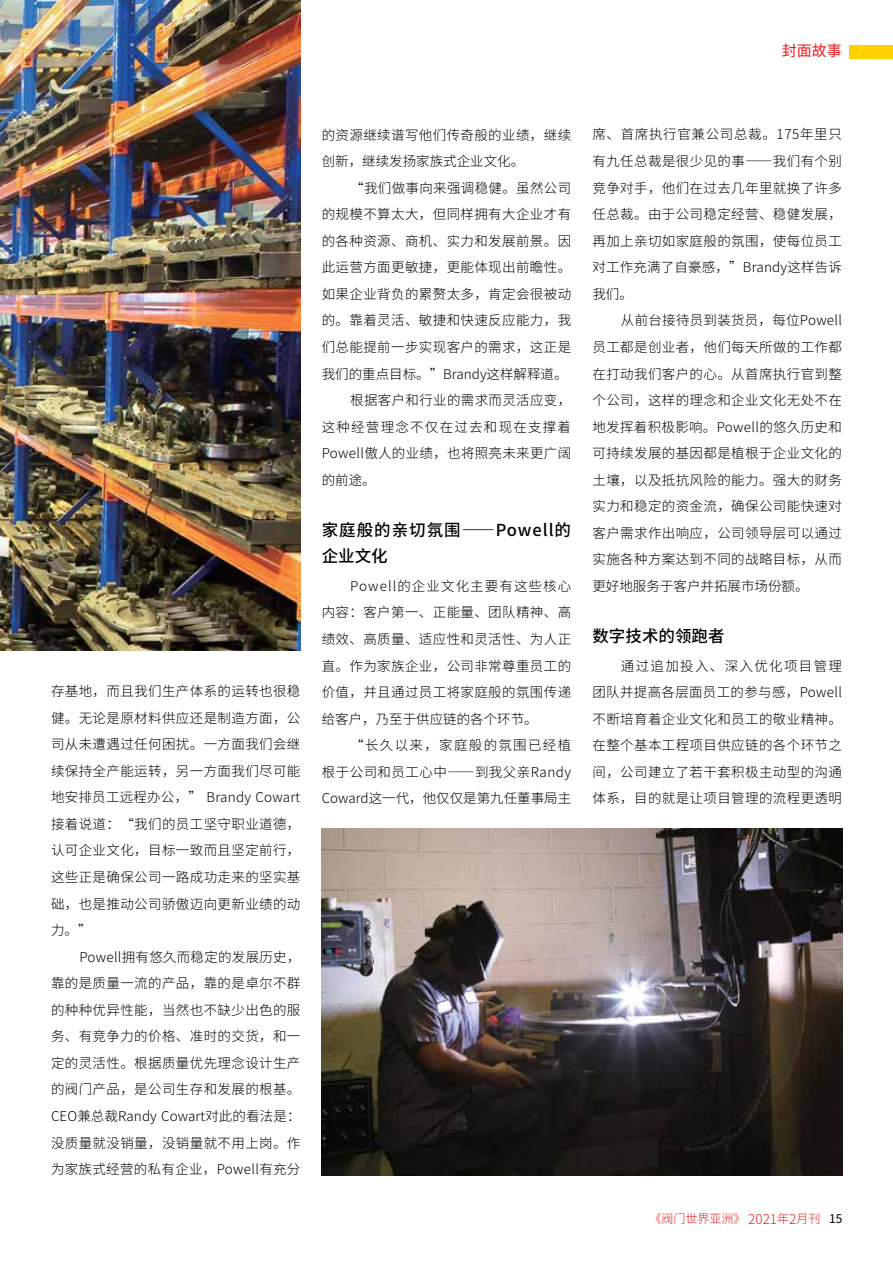
<style>
.page{position:relative;width:893px;height:1263px;background:#fff}
.page>*{position:absolute;margin:0;border:0;box-sizing:border-box;transform-origin:0 0}
.t1{font:500 16.5px/26.5px "Source Han Sans CN";letter-spacing:.055em;color:#000}
.t2{font:500 16.5px "Source Han Sans CN";color:#000}
.t3{font:15px "Source Han Sans CN";color:#ed1c23}
.t4{font:300 13.5px/26.5px "Source Han Sans CN";letter-spacing:.03em;color:#000;text-align:justify}
.t5{font:300 13.5px "Source Han Sans CN";color:#000}
.t6{font:300 13.5px "Source Han Sans CN";letter-spacing:.005em;color:#000}
.t7{font:300 13.5px "Source Han Sans CN";letter-spacing:.05em;color:#000}
.t8{font:300 13.5px "Source Han Sans CN";letter-spacing:.08em;color:#000}
.t9{font:300 13.5px "Source Han Sans CN";letter-spacing:.09em;color:#000}
.t10{font:300 13.5px "Source Han Sans CN";letter-spacing:.1em;color:#000}
.t11{font:300 12px "Source Han Sans CN";color:#ed1c23}
.s1{font-size:13.5px}
.s2{font-weight:400;color:#000}
</style>
<div class="page">
<img style="left:0;top:0;width:300px;height:651px">
<div style="left:849px;top:45px;width:44px;height:14px;background:#ffd200"></div>
<img style="left:322px;top:829px;width:521px;height:347px">
<p class="t3" style="left:782px;top:43px;width:61px">封面故事</p>
<p class="t4" style="left:51px;top:678px;width:251px">存基地，而且我们生产体系的运转也很稳</p>
<p class="t4" style="left:51px;top:705px;width:251px">健。无论是原材料供应还是制造方面，公</p>
<p class="t4" style="left:51px;top:731px;width:251px">司从未遭遇过任何困扰。一方面我们会继</p>
<p class="t4" style="left:51px;top:758px;width:251px">续保持全产能运转，另一方面我们尽可能</p>
<p class="t4" style="left:51px;top:784px;width:251px">地安排员工远程办公，” Brandy Cowart</p>
<p class="t4" style="left:51px;top:811px;width:251px">接着说道：“我们的员工坚守职业道德，</p>
<p class="t4" style="left:51px;top:837px;width:251px">认可企业文化，目标一致而且坚定前行，</p>
<p class="t4" style="left:51px;top:864px;width:251px">这些正是确保公司一路成功走来的坚实基</p>
<p class="t4" style="left:51px;top:890px;width:251px">础，也是推动公司骄傲迈向更新业绩的动</p>
<p class="t4" style="left:51px;top:917px;width:42px">力。”</p>
<p class="t4" style="left:80px;top:944px;width:222px">Powell拥有悠久而稳定的发展历史，</p>
<p class="t4" style="left:51px;top:970px;width:251px">靠的是质量一流的产品，靠的是卓尔不群</p>
<p class="t4" style="left:51px;top:997px;width:251px">的种种优异性能，当然也不缺少出色的服</p>
<p class="t4" style="left:51px;top:1023px;width:251px">务、有竞争力的价格、准时的交货，和一</p>
<p class="t4" style="left:51px;top:1050px;width:251px">定的灵活性。根据质量优先理念设计生产</p>
<p class="t4" style="left:51px;top:1076px;width:251px">的阀门产品，是公司生存和发展的根基。</p>
<p class="t6" style="left:51px;top:1108px;width:251px">CEO兼总裁Randy Cowart对此的看法是：</p>
<p class="t4" style="left:51px;top:1129px;width:251px">没质量就没销量，没销量就不用上岗。作</p>
<p class="t4" style="left:51px;top:1156px;width:251px">为家族式经营的私有企业，Powell有充分</p>
<p class="t4" style="left:322px;top:122px;width:251px">的资源继续谱写他们传奇般的业绩，继续</p>
<p class="t5" style="left:322px;top:154px;width:204px">创新，继续发扬家族式企业文化。</p>
<p class="t4" style="left:350px;top:175px;width:222px">“我们做事向来强调稳健。虽然公司</p>
<p class="t4" style="left:322px;top:201px;width:251px">的规模不算太大，但同样拥有大企业才有</p>
<p class="t4" style="left:322px;top:228px;width:251px">的各种资源、商机、实力和发展前景。因</p>
<p class="t4" style="left:322px;top:254px;width:251px">此运营方面更敏捷，更能体现出前瞻性。</p>
<p class="t4" style="left:322px;top:281px;width:251px">如果企业背负的累赘太多，肯定会很被动</p>
<p class="t4" style="left:322px;top:307px;width:251px">的。靠着灵活、敏捷和快速反应能力，我</p>
<p class="t4" style="left:322px;top:334px;width:251px">们总能提前一步实现客户的需求，这正是</p>
<p class="t5" style="left:322px;top:366px;width:247px">我们的重点目标。”Brandy这样解释道。</p>
<p class="t4" style="left:350px;top:387px;width:222px">根据客户和行业的需求而灵活应变，</p>
<p class="t9" style="left:322px;top:419px;width:251px">这种经营理念不仅在过去和现在支撑着</p>
<p class="t4" style="left:322px;top:440px;width:251px">Powell傲人的业绩，也将照亮未来更广阔</p>
<p class="t4" style="left:322px;top:467px;width:55px">的前途。</p>
<p class="t1" style="left:322px;top:517px;width:251px">家庭般的亲切氛围——Powell的企业文化</p>
<p class="t8" style="left:350px;top:578px;width:222px">Powell的企业文化主要有这些核心</p>
<p class="t4" style="left:322px;top:599px;width:251px">内容：客户第一、正能量、团队精神、高</p>
<p class="t4" style="left:322px;top:626px;width:251px">绩效、高质量、适应性和灵活性、为人正</p>
<p class="t4" style="left:322px;top:653px;width:251px">直。作为家族企业，公司非常尊重员工的</p>
<p class="t4" style="left:322px;top:679px;width:251px">价值，并且通过员工将家庭般的氛围传递</p>
<p class="t5" style="left:322px;top:711px;width:217px">给客户，乃至于供应链的各个环节。</p>
<p class="t10" style="left:350px;top:738px;width:223px">“长久以来，家庭般的氛围已经植</p>
<p class="t4" style="left:322px;top:759px;width:251px">根于公司和员工心中——到我父亲Randy</p>
<p class="t5" style="left:322px;top:791px;width:251px">Coward这一代，他仅仅是第九任董事局主</p>
<p class="t7" style="left:592px;top:127px;width:251px">席、首席执行官兼公司总裁。175年里只</p>
<p class="t4" style="left:592px;top:148px;width:251px">有九任总裁是很少见的事——我们有个别</p>
<p class="t4" style="left:592px;top:175px;width:251px">竞争对手，他们在过去几年里就换了许多</p>
<p class="t4" style="left:592px;top:201px;width:251px">任总裁。由于公司稳定经营、稳健发展，</p>
<p class="t4" style="left:592px;top:228px;width:251px">再加上亲切如家庭般的氛围，使每位员工</p>
<p class="t4" style="left:592px;top:254px;width:251px">对工作充满了自豪感，”Brandy这样告诉</p>
<p class="t4" style="left:592px;top:281px;width:42px">我们。</p>
<p class="t4" style="left:621px;top:307px;width:222px">从前台接待员到装货员，每位Powell</p>
<p class="t4" style="left:592px;top:334px;width:251px">员工都是创业者，他们每天所做的工作都</p>
<p class="t4" style="left:592px;top:361px;width:251px">在打动我们客户的心。从首席执行官到整</p>
<p class="t4" style="left:592px;top:387px;width:251px">个公司，这样的理念和企业文化无处不在</p>
<p class="t4" style="left:592px;top:414px;width:251px">地发挥着积极影响。Powell的悠久历史和</p>
<p class="t4" style="left:592px;top:440px;width:251px">可持续发展的基因都是植根于企业文化的</p>
<p class="t4" style="left:592px;top:467px;width:251px">土壤，以及抵抗风险的能力。强大的财务</p>
<p class="t4" style="left:592px;top:493px;width:251px">实力和稳定的资金流，确保公司能快速对</p>
<p class="t4" style="left:592px;top:520px;width:251px">客户需求作出响应，公司领导层可以通过</p>
<p class="t4" style="left:592px;top:546px;width:251px">实施各种方案达到不同的战略目标，从而</p>
<p class="t5" style="left:592px;top:578px;width:217px">更好地服务于客户并拓展市场份额。</p>
<p class="t2" style="left:592px;top:627px;width:133px">数字技术的领跑者</p>
<p class="t4" style="left:592px;top:653px;width:251px;text-indent:28px">通过追加投入、深入优化项目管理团队并提高各层面员工的参与感，Powell不断培育着企业文化和员工的敬业精神。在整个基本工程项目供应链的各个环节之间，公司建立了若干套积极主动型的沟通体系，目的就是让项目管理的流程更透明</p>
<p class="t11" style="left:650px;top:1212px;width:194px">《阀门世界亚洲》 <span class="s1">2021</span>年<span class="s1">2</span>月刊 <span class="s2">15</span></p>
</div>
